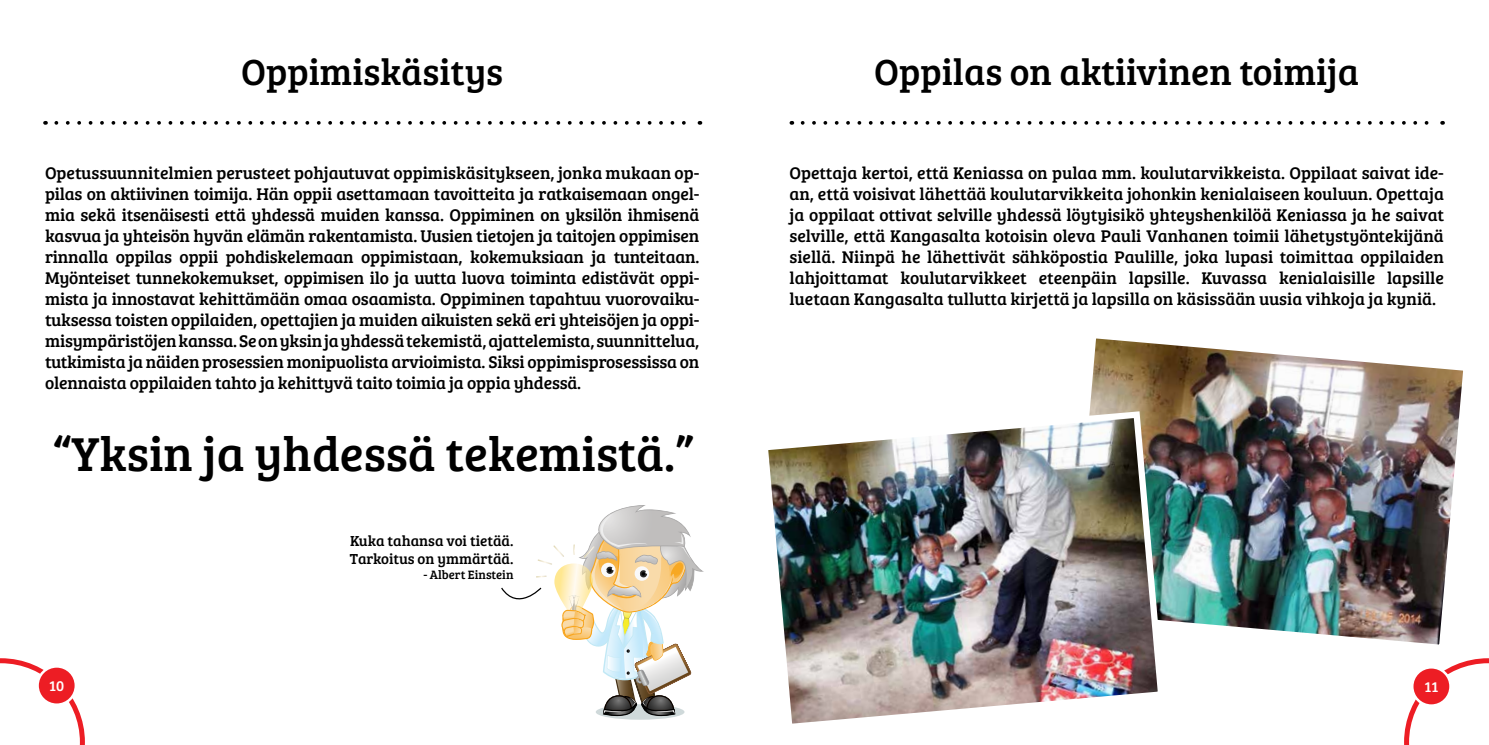
<style>
.page{position:relative;width:1489px;height:745px;background:#fff}
.page>*{position:absolute;margin:0;border:0;box-sizing:border-box;transform-origin:0 0}
.t1{font:49.12px "Bree Serif";color:#000}
.t2{font:37.5px "Bree Serif";color:#000}
.t3{font:17.5px/21px "Bree Serif";letter-spacing:-.01em;color:#000;text-align:justify}
.t4{font:15px/18px "Bree Serif";color:#000}
.t5{font:15px "Bree Serif";color:#fff}
.t6{font:12.5px "Bree Serif";color:#000}
</style>
<div class="page">
<svg style="left:1404px;top:658px;width:84px;height:86px"></svg>
<svg style="left:0;top:658px;width:85px;height:86px"></svg>
<div style="left:1411px;top:667px;width:39px;height:38px;background:#ed1d24;border-radius:50%"></div>
<div style="left:1410px;top:665px;width:41px;height:41px;border:2px solid #fff;border-radius:50%"></div>
<div style="left:38px;top:666px;width:38px;height:38px;background:#ed1d24;border-radius:50%"></div>
<div style="left:36px;top:664px;width:41px;height:41px;border:2px solid #fff;border-radius:50%"></div>
<img style="left:1090px;top:338px;width:373px;height:307px">
<svg style="left:56px;top:121px;width:630px;height:4px"></svg>
<svg style="left:802px;top:121px;width:640px;height:4px"></svg>
<div style="left:595px;top:703px;width:89px;height:16px;background:#cfd9da;border-radius:50%"></div>
<svg style="left:501px;top:505px;width:203px;height:212px"></svg>
<img style="left:768px;top:407px;width:399px;height:317px">
<h2 class="t2" style="left:241px;top:45px;width:263px">Oppimiskäsitys</h2>
<h2 class="t2" style="left:874px;top:45px;width:486px">Oppilas on aktiivinen toimija</h2>
<p class="t3" style="left:45px;top:161px;width:656px">Opetussuunnitelmien perusteet pohjautuvat oppimiskäsitykseen, jonka mukaan op&shy;pilas on aktiivinen toimija. Hän oppii asettamaan tavoitteita ja ratkaisemaan ongel&shy;mia sekä itsenäisesti että yhdessä muiden kanssa. Oppiminen on yksilön ihmisenä kasvua ja yhteisön hyvän elämän rakentamista. Uusien tietojen ja taitojen oppimisen rinnalla oppilas oppii pohdiskelemaan oppimistaan, kokemuksiaan ja tunteitaan.<br>Myönteiset tunnekokemukset, oppimisen ilo ja uutta luova toiminta edistävät oppi&shy;mista ja innostavat kehittämään omaa osaamista. Oppiminen tapahtuu vuorovaiku&shy;tuksessa toisten oppilaiden, opettajien ja muiden aikuisten sekä eri yhteisöjen ja oppi&shy;misympäristöjen kanssa. Se on yksin ja yhdessä tekemistä, ajattelemista, suunnittelua, tutkimista ja näiden prosessien monipuolista arvioimista. Siksi oppimisprosessissa on olennaista oppilaiden tahto ja kehittyvä taito toimia ja oppia yhdessä.</p>
<h1 class="t1" style="left:53px;top:418px;width:642px">“Yksin ja yhdessä tekemistä.”</h1>
<p class="t4" style="left:350px;top:531px;width:165px">Kuka tahansa voi tietää.<br>Tarkoitus on ymmärtää.</p>
<p class="t6" style="left:423px;top:565px;width:92px">- Albert Einstein</p>
<p class="t3" style="left:789px;top:161px;width:656px">Opettaja kertoi, että Keniassa on pulaa mm. koulutarvikkeista. Oppilaat saivat ide&shy;an, että voisivat lähettää koulutarvikkeita johonkin kenialaiseen kouluun. Opettaja ja oppilaat ottivat selville yhdessä löytyisikö yhteyshenkilöä Keniassa ja he saivat selville, että Kangasalta kotoisin oleva Pauli Vanhanen toimii lähetystyöntekijänä siellä. Niinpä he lähettivät sähköpostia Paulille, joka lupasi toimittaa oppilaiden lahjoittamat koulutarvikkeet eteenpäin lapsille. Kuvassa kenialaisille lapsille luetaan Kangasalta tullutta kirjettä ja lapsilla on käsissään uusia vihkoja ja kyniä.</p>
<p class="t5" style="left:49px;top:674px;width:16px">10</p>
<p class="t5" style="left:1424px;top:675px;width:15px">11</p>
</div>
